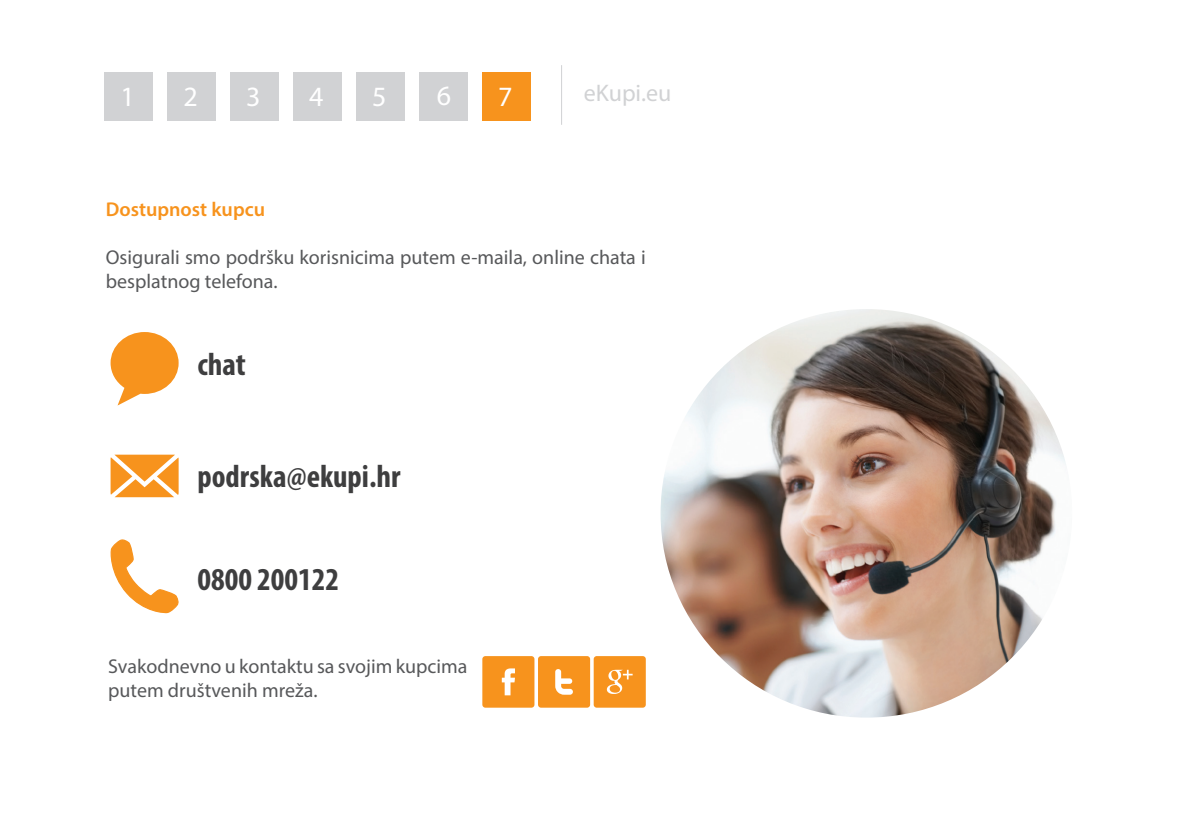
<style>
.page{position:relative;width:1191px;height:840px;background:#fff}
.page>*{position:absolute;margin:0;border:0;box-sizing:border-box;transform-origin:0 0}
.t1{font:700 condensed 32px "Myriad Pro";color:#3e3e3f}
.t2{font:28px "Myriad Pro";color:#fff}
.t3{font:24px "Myriad Pro";color:#d1d2d4}
.Text{font:20px/24px "Myriad Pro";color:#57585a}
.Text-2{font:600 20px "Myriad Pro";color:#f7931d}
</style>
<div class="page">
<div style="left:104px;top:72px;width:48px;height:48px;background:#d1d2d4"></div>
<div style="left:230px;top:72px;width:48px;height:48px;background:#d1d2d4"></div>
<div style="left:167px;top:72px;width:48px;height:48px;background:#d1d2d4"></div>
<div style="left:293px;top:72px;width:48px;height:48px;background:#d1d2d4"></div>
<div style="left:356px;top:72px;width:48px;height:48px;background:#d1d2d4"></div>
<div style="left:419px;top:72px;width:48px;height:48px;background:#d1d2d4"></div>
<div style="left:482px;top:72px;width:48px;height:48px;background:#f7931d"></div>
<hr style="left:561px;top:65px;width:1px;height:60px;background:#d1d2d4">
<img style="left:660px;top:309px;width:406px;height:408px">
<div style="left:482px;top:655px;width:52px;height:52px;background:#f7931d;border-radius:3px"></div>
<svg style="left:502px;top:668px;width:13px;height:27px"></svg>
<div style="left:538px;top:655px;width:52px;height:52px;background:#f7931d;border-radius:3px"></div>
<svg style="left:555px;top:669px;width:18px;height:25px"></svg>
<div style="left:593px;top:655px;width:53px;height:52px;background:#f7931d;border-radius:3px"></div>
<svg style="left:607px;top:669px;width:25px;height:24px"></svg>
<svg style="left:111px;top:332px;width:68px;height:73px"></svg>
<svg style="left:111px;top:454px;width:68px;height:43px"></svg>
<svg style="left:110px;top:539px;width:69px;height:74px"></svg>
<p class="t2" style="left:120px;top:79px;width:16px">1</p>
<p class="t2" style="left:183px;top:79px;width:16px">2</p>
<p class="t2" style="left:246px;top:79px;width:16px">3</p>
<p class="t2" style="left:309px;top:79px;width:16px">4</p>
<p class="t2" style="left:372px;top:79px;width:16px">5</p>
<p class="t2" style="left:437px;top:79px;width:16px">6</p>
<p class="t2" style="left:498px;top:79px;width:16px">7</p>
<p class="t3" style="left:584px;top:78px;width:89px">eKupi.eu</p>
<p class="Text-2" style="left:106px;top:197px;width:161px">Dostupnost kupcu</p>
<p class="Text" style="left:106px;top:245px;width:541px">Osigurali smo podršku korisnicima putem e-maila, online chata i besplatnog telefona.</p>
<p class="t1" style="left:197px;top:344px;width:50px">chat</p>
<p class="t1" style="left:197px;top:456px;width:205px">podrska@ekupi.hr</p>
<p class="t1" style="left:197px;top:559px;width:143px">0800 200122</p>
<p class="Text" style="left:108px;top:653px;width:361px">Svakodnevno u kontaktu sa svojim kupcima putem društvenih mreža.</p>
</div>
